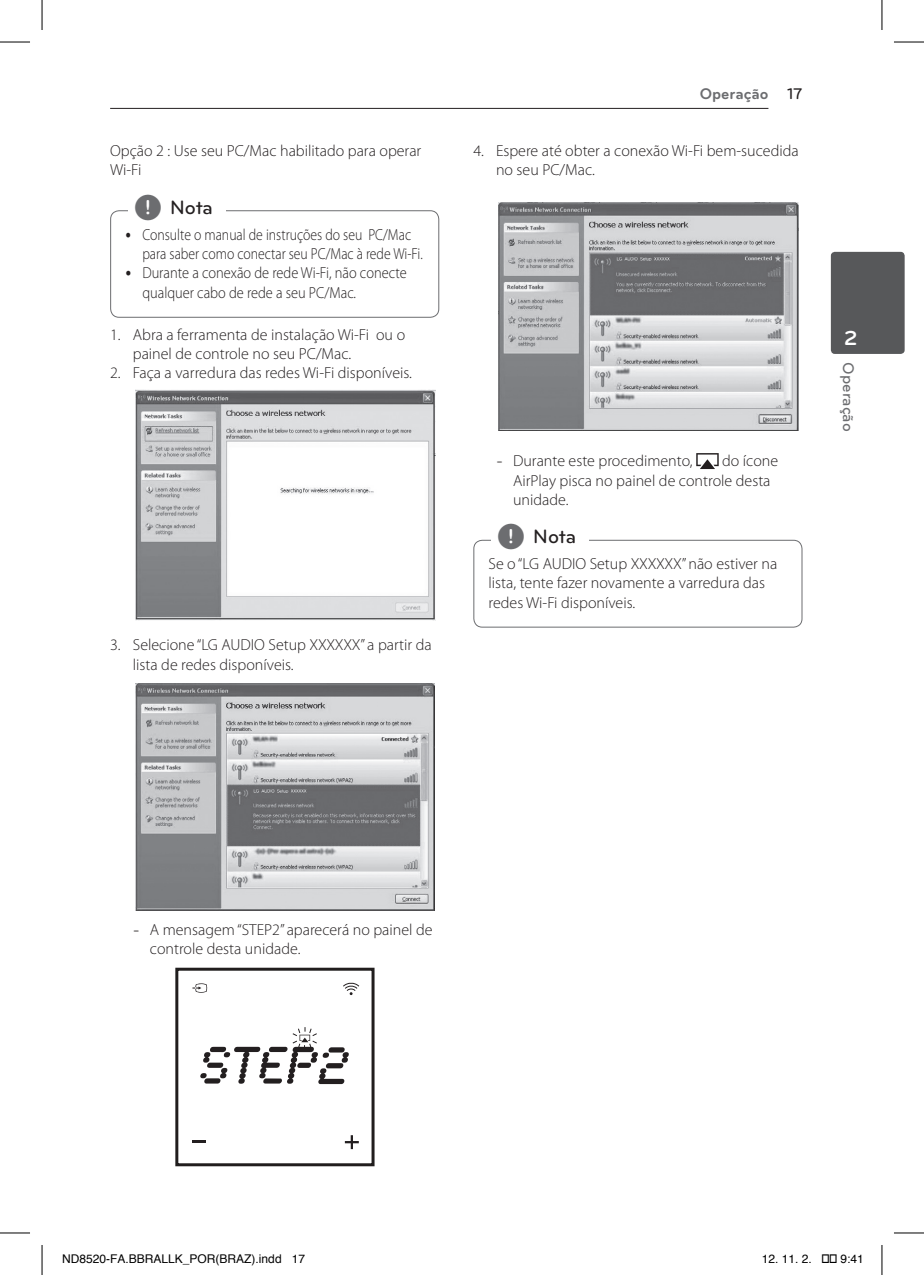
<style>
.page{position:relative;width:924px;height:1275px;background:#fff}
.page>*{position:absolute;margin:0;border:0;box-sizing:border-box;transform-origin:0 0}
.t1{font:700 21px "Bryant LG";color:#fff}
.t2{font:500 20px "Bryant LG";color:#231f20}
.Content_text_Num{font:300 16px/19.2px "Myriad Pro";color:#231f20}
.Content_text_Num-2{font:300 16px/19.2px "Myriad Pro";color:#231f20;scale:.86 1}
.Content_text_HYP{font:300 16px/19.2px "Myriad Pro";color:#231f20}
.Content_Table{font:300 16px/19.2px "Myriad Pro";color:#231f20}
.t3{font:700 16px "Bryant LG";color:#6c6d70}
.t4{font:500 16px "Bryant LG";color:#6c6d70}
.t5{font:12px "Helvetica";color:#000}
.s1{font-family:"UPSYS Common";font-weight:400;font-size:30px;color:#6c6d70}
.s2{font-weight:500;color:#231f20}
.s3{font-family:"Bryant LG";font-weight:400}
</style>
<div class="page">
<hr style="left:110px;top:108px;width:658px;height:1px;background:#231f20">
<div style="left:830px;top:252px;width:74px;height:102px;background:#57585a;border-radius:4px"></div>
<div style="left:110px;top:210px;width:329px;height:108px;border:1px solid #6c6d70;border-radius:9px"></div>
<div style="left:128px;top:204px;width:97px;height:22px;background:#fff"></div>
<img style="left:135px;top:390px;width:300px;height:231px">
<img style="left:135px;top:683px;width:299px;height:228px">
<svg style="left:192px;top:983px;width:16px;height:9px"></svg>
<svg style="left:345px;top:1135px;width:13px;height:14px"></svg>
<svg style="left:192px;top:1140px;width:13px;height:2px"></svg>
<div style="left:175px;top:967px;width:199px;height:199px;border:3px solid #211e1e"></div>
<svg style="left:200px;top:1027px;width:149px;height:57px"></svg>
<svg style="left:343px;top:982px;width:17px;height:13px"></svg>
<img style="left:498px;top:202px;width:299px;height:228px">
<svg style="left:696px;top:453px;width:22px;height:16px"></svg>
<div style="left:473px;top:540px;width:329px;height:87px;border:1px solid #6c6d70;border-radius:9px"></div>
<div style="left:491px;top:533px;width:97px;height:22px;background:#fff"></div>
<hr style="left:0;top:42px;width:30px;height:1px;background:#000">
<hr style="left:893px;top:42px;width:30px;height:1px;background:#000">
<hr style="left:0;top:1232px;width:30px;height:1px;background:#000">
<hr style="left:893px;top:1232px;width:30px;height:1px;background:#000">
<hr style="left:42px;top:0;width:1px;height:30px;background:#000">
<hr style="left:42px;top:1245px;width:1px;height:30px;background:#000">
<hr style="left:881px;top:0;width:1px;height:30px;background:#000">
<hr style="left:881px;top:1245px;width:1px;height:30px;background:#000">
<p class="Content_Table" style="left:110px;top:141px;width:312px">Opção 2 : Use seu PC/Mac habilitado para operar<br>Wi-Fi</p>
<p class="t2" style="left:134px;top:195px;width:81px"><span class="s1">,</span> Nota</p>
<p class="Content_text_Num-2" style="left:142px;top:225px;width:327px">Consulte o manual de instruções do seu PC/Mac para saber como conectar seu PC/Mac à rede Wi-Fi.<br>Durante a conexão de rede Wi-Fi, não conecte qualquer cabo de rede a seu PC/Mac.</p>
<p class="Content_text_Num" style="left:133px;top:325px;width:274px;text-indent:-23px">1. Abra a ferramenta de instalação Wi-Fi ou o painel de controle no seu PC/Mac.</p>
<p class="Content_text_Num" style="left:110px;top:363px;width:303px">2. Faça a varredura das redes Wi-Fi disponíveis.</p>
<p class="Content_text_Num" style="left:133px;top:635px;width:300px;text-indent:-23px">3. Selecione “LG AUDIO Setup XXXXXX” a partir da lista de redes disponíveis.</p>
<p class="t3" style="left:699px;top:84px;width:104px">Operação <span class="s2">17</span></p>
<p class="Content_text_Num" style="left:496px;top:141px;width:304px;text-indent:-23px">4. Espere até obter a conexão Wi-Fi bem-sucedida no seu PC/Mac.</p>
<p class="Content_text_HYP" style="left:496px;top:451px;width:198px"><span class="s3">-</span> Durante este procedimento,</p>
<p class="Content_text_HYP" style="left:513px;top:451px;width:266px;text-indent:209px">do ícone<br>AirPlay pisca no painel de controle desta unidade.</p>
<p class="t2" style="left:496px;top:524px;width:81px"><span class="s1">,</span> Nota</p>
<p class="Content_text_Num" style="left:488px;top:554px;width:290px">Se o “LG AUDIO Setup XXXXXX” não estiver na lista, tente fazer novamente a varredura das redes Wi-Fi disponíveis.</p>
<h1 class="t1" style="left:843px;top:325px;width:15px">2</h1>
<p class="t4" style="left:857px;top:362px;width:71px;rotate:90deg">Operação</p>
<p class="Content_text_HYP" style="left:150px;top:919px;width:284px;text-indent:-17px"><span class="s3">-</span> A mensagem “STEP2” aparecerá no painel de controle desta unidade.</p>
<p class="t5" style="left:62px;top:1249px;width:244px">ND8520-FA.BBRALLK_POR(BRAZ).indd 17</p>
<p class="t5" style="left:761px;top:1249px;width:52px">12. 11. 2.</p>
<p class="t5" style="left:840px;top:1249px;width:25px">9:41</p>
</div>
